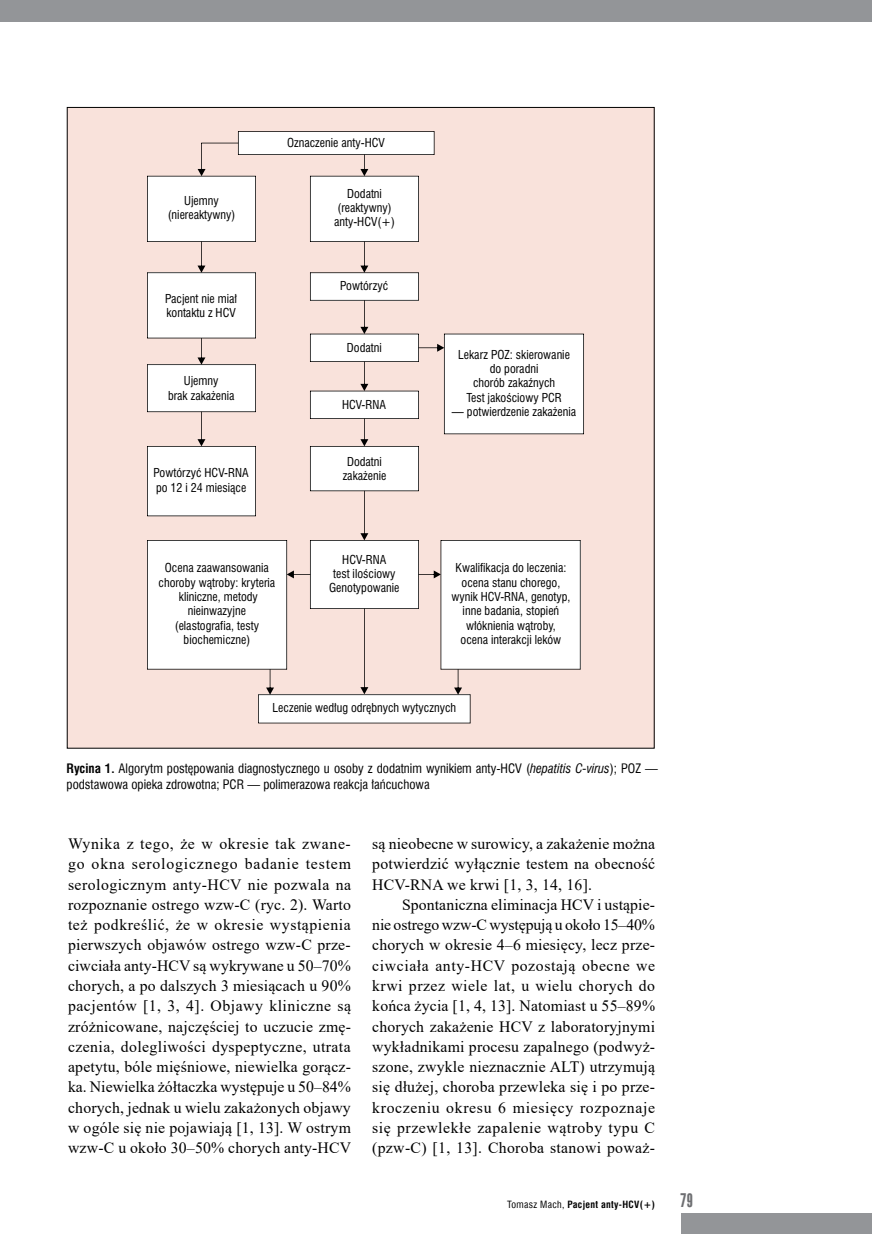
<style>
.page{position:relative;width:872px;height:1234px;background:#fff}
.page>*{position:absolute;margin:0;border:0;box-sizing:border-box;transform-origin:0 0}
.t1{font:18px "Swis 924 EU";color:#6d6e71}
.t2{font:15.75px/20.2px "Times New Roman";letter-spacing:.015em;color:#000;text-align:justify}
.t3{font:12.75px/15.6px "Swis 721 Cn EU";color:#000}
.t4{font:12px/14.4px "Swis 721 Cn EU";color:#000;text-align:center}
.t5{font:700 9.75px "Swis 721 Cn EU";letter-spacing:.03em;color:#000}
.s1{font-weight:700}
.s2{font-style:italic}
.s3{font-weight:400}
</style>
<div class="page">
<div style="left:0;top:0;width:872px;height:21px;background:#939598"></div>
<div style="left:680px;top:1212px;width:192px;height:21px;background:#939598"></div>
<div style="left:67px;top:107px;width:587px;height:641px;background:#f9e2db"></div>
<svg style="left:147px;top:131px;width:437px;height:592px"></svg>
<p class="t4" style="left:287px;top:135px;width:99px">Oznaczenie anty-HCV</p>
<p class="t4" style="left:168px;top:193px;width:69px">Ujemny (niereaktywny)</p>
<p class="t4" style="left:334px;top:186px;width:62px">Dodatni (reaktywny) anty-HCV(+)</p>
<p class="t4" style="left:165px;top:291px;width:73px;text-align:left">Pacjent nie miał kontaktu z HCV</p>
<p class="t4" style="left:168px;top:374px;width:68px">Ujemny<br>brak zakażenia</p>
<p class="t4" style="left:154px;top:465px;width:96px;text-align:left">Powtórzyć HCV-RNA po 12 i 24 miesiące</p>
<p class="t4" style="left:158px;top:560px;width:118px">Ocena zaawansowania choroby wątroby: kryteria kliniczne, metody nieinwazyjne (elastografia, testy biochemiczne)</p>
<p class="t4" style="left:340px;top:278px;width:49px">Powtórzyć</p>
<p class="t4" style="left:347px;top:340px;width:36px">Dodatni</p>
<p class="t4" style="left:342px;top:397px;width:46px">HCV-RNA</p>
<p class="t4" style="left:343px;top:454px;width:45px">Dodatni zakażenie</p>
<p class="t4" style="left:329px;top:552px;width:72px">HCV-RNA<br>test ilościowy<br>Genotypowanie</p>
<p class="t4" style="left:458px;top:347px;width:113px">Lekarz POZ: skierowanie do poradni<br>chorób zakaźnych<br>Test jakościowy PCR</p>
<p class="t4" style="left:452px;top:404px;width:126px">— potwierdzenie zakażenia</p>
<p class="t4" style="left:451px;top:560px;width:121px">Kwalifikacja do leczenia: ocena stanu chorego, wynik HCV-RNA, genotyp, inne badania, stopień włóknienia wątroby, ocena interakcji leków</p>
<p class="t4" style="left:272px;top:700px;width:185px">Leczenie według odrębnych wytycznych</p>
<p class="t3" style="left:67px;top:760px;width:593px"><span class="s1">Rycina 1.</span> Algorytm postępowania diagnostycznego u osoby z dodatnim wynikiem anty-HCV (<span class="s2">hepatitis C-virus</span>); POZ — podstawowa opieka zdrowotna; PCR — polimerazowa reakcja łańcuchowa</p>
<p class="t2" style="left:68px;top:833px;width:285px">Wynika z tego, że w okresie tak zwane&shy;go okna serologicznego badanie testem serologicznym anty-HCV nie pozwala na rozpoznanie ostrego wzw-C (ryc. 2). Warto też podkreślić, że w okresie wystąpienia pierwszych objawów ostrego wzw-C prze&shy;ciwciała anty-HCV są wykrywane u 50–70% chorych, a po dalszych 3 miesiącach u 90% pacjentów [1, 3, 4]. Objawy kliniczne są zróżnicowane, najczęściej to uczucie zmę&shy;czenia, dolegliwości dyspeptyczne, utrata apetytu, bóle mięśniowe, niewielka gorącz&shy;ka. Niewielka żółtaczka występuje u 50–84% chorych, jednak u wielu zakażonych objawy w ogóle się nie pojawiają [1, 13]. W ostrym wzw-C u około 30–50% chorych anty-HCV</p>
<p class="t2" style="left:372px;top:833px;width:284px">są nieobecne w surowicy, a zakażenie można potwierdzić wyłącznie testem na obecność HCV-RNA we krwi [1, 3, 14, 16].</p>
<p class="t2" style="left:372px;top:893px;width:284px;text-indent:30px">Spontaniczna eliminacja HCV i ustąpie&shy;nie ostrego wzw-C występują u około 15–40% chorych w okresie 4–6 miesięcy, lecz prze&shy;ciwciała anty-HCV pozostają obecne we krwi przez wiele lat, u wielu chorych do końca życia [1, 4, 13]. Natomiast u 55–89% chorych zakażenie HCV z laboratoryjnymi wykładnikami procesu zapalnego (podwyż&shy;szone, zwykle nieznacznie ALT) utrzymują się dłużej, choroba przewleka się i po prze&shy;kroczeniu okresu 6 miesięcy rozpoznaje się przewlekłe zapalenie wątroby typu C (pzw-C) [1, 13]. Choroba stanowi poważ-</p>
<p class="t5" style="left:507px;top:1198px;width:149px"><span class="s3">Tomasz Mach,</span> Pacjent anty-HCV(+)</p>
<p class="t1" style="left:680px;top:1188px;width:14px">79</p>
</div>
